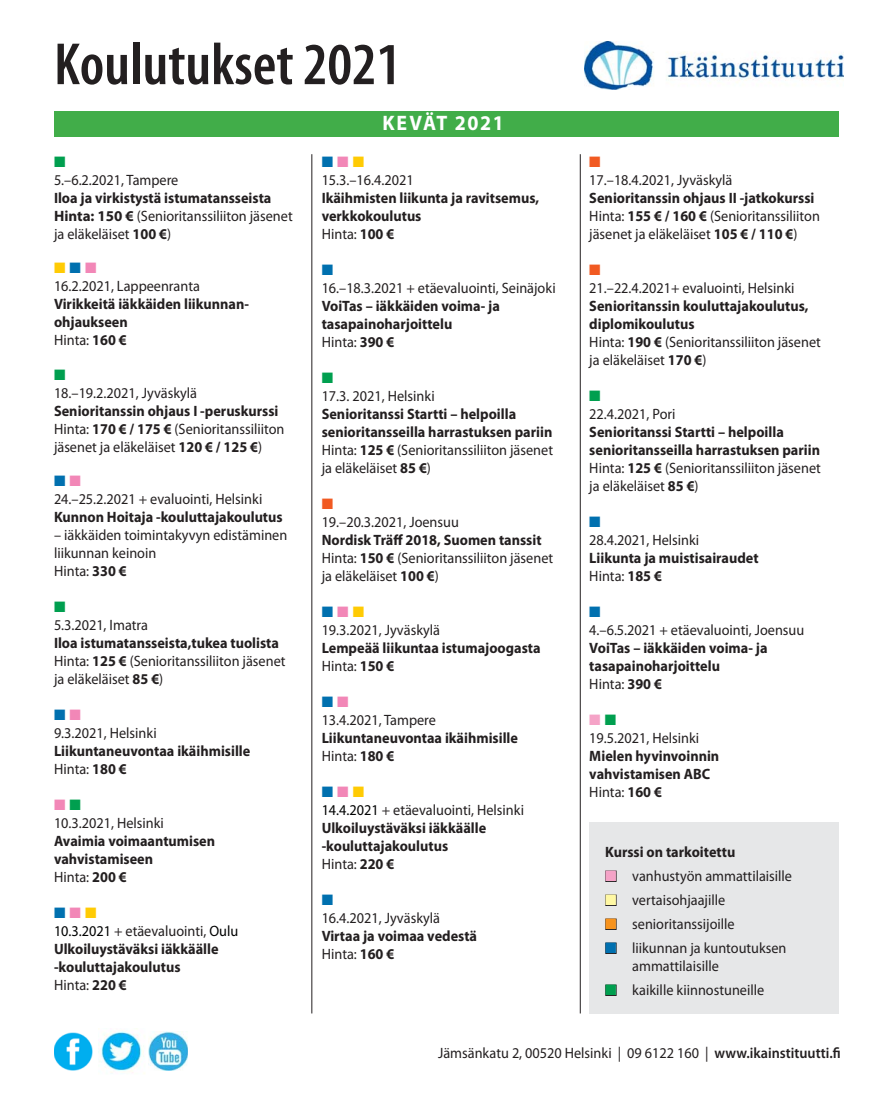
<style>
.page{position:relative;width:893px;height:1106px;background:#fff}
.page>*{position:absolute;margin:0;border:0;box-sizing:border-box;transform-origin:0 0}
.t1{font:600 condensed 60px "Myriad Pro";color:#231f20}
.t2{font:700 21px "Myriad Pro";letter-spacing:.08em;color:#fff;scale:.95 1}
.t3{font:700 15px/18px "Myriad Pro";color:#231f20;scale:.95 1}
.t4{font:15px/18px "Myriad Pro";color:#231f20;scale:.95 1}
.t5{font:15px "Zapf Dingbats";color:#0070af}
.t6{font:15px "Zapf Dingbats";color:#009f4f}
.t7{font:15px "Zapf Dingbats";color:#ffcb04}
.t8{font:15px "Zapf Dingbats";color:#f15a22}
.s1{font-weight:400}
.s2{color:#0070af}
.s3{color:#f287b7}
.s4{font-weight:700}
.s5{color:#ffcb04}
.s6{font-weight:400;color:#010202}
.s7{font-weight:600}
</style>
<div class="page">
<div style="left:54px;top:111px;width:785px;height:25px;background:#41ad49"></div>
<div style="left:589px;top:822px;width:250px;height:191px;background:#e6e7e8"></div>
<hr style="left:312px;top:154px;width:1px;height:859px;background:#231f20">
<hr style="left:580px;top:154px;width:1px;height:859px;background:#231f20">
<img style="left:585px;top:41px;width:259px;height:49px">
<img style="left:101px;top:1028px;width:44px;height:46px">
<img style="left:54px;top:1032px;width:38px;height:38px">
<img style="left:149px;top:1031px;width:39px;height:39px">
<h1 class="t1" style="left:54px;top:28px;width:348px">Koulutukset 2021</h1>
<p class="t6" style="left:54px;top:154px;width:13px">■</p>
<p class="t4" style="left:54px;top:170px;width:132px">5.–6.2.2021, Tampere</p>
<p class="t3" style="left:54px;top:190px;width:253px">Iloa ja virkistystä istumatansseista<br>Hinta: 150 € <span class="s1">(Senioritanssiliiton jäsenet ja eläkeläiset</span> 100 €<span class="s1">)</span></p>
<p class="t7" style="left:54px;top:261px;width:44px">■ <span class="s2">■</span> <span class="s3">■</span></p>
<p class="t4" style="left:54px;top:277px;width:155px">16.2.2021, Lappeenranta</p>
<p class="t3" style="left:54px;top:296px;width:207px">Virikkeitä iäkkäiden liikunnan&shy;ohjaukseen<br><span class="s1">Hinta:</span> 160 €</p>
<p class="t6" style="left:54px;top:367px;width:13px">■</p>
<p class="t4" style="left:54px;top:383px;width:152px">18.–19.2.2021, Jyväskylä</p>
<p class="t3" style="left:54px;top:403px;width:244px">Senioritanssin ohjaus I -peruskurssi<br><span class="s1">Hinta:</span> 170 € / 175 € <span class="s1">(Senioritanssiliiton jäsenet ja eläkeläiset</span> 120 € / 125 €<span class="s1">)</span></p>
<p class="t4" style="left:54px;top:490px;width:221px">24.–25.2.2021 + evaluointi, Helsinki</p>
<p class="t3" style="left:54px;top:509px;width:242px">Kunnon Hoitaja -kouluttajakoulutus</p>
<p class="t4" style="left:54px;top:526px;width:247px">– iäkkäiden toimintakyvyn edistäminen liikunnan keinoin<br>Hinta: <span class="s4">330 €</span></p>
<p class="t6" style="left:54px;top:600px;width:13px">■</p>
<p class="t4" style="left:54px;top:616px;width:101px">5.3.2021, Imatra</p>
<p class="t4" style="left:54px;top:634px;width:245px"><span class="s4">Iloa istumatansseista,tukea tuolista<br></span>Hinta: <span class="s4">125 €</span> (Senioritanssiliiton jäsenet ja eläkeläiset <span class="s4">85 €</span>)</p>
<p class="t4" style="left:54px;top:724px;width:110px">9.3.2021, Helsinki</p>
<p class="t3" style="left:54px;top:743px;width:208px">Liikuntaneuvontaa ikäihmisille<br><span class="s1">Hinta:</span> 180 €</p>
<p class="t4" style="left:54px;top:814px;width:117px">10.3.2021, Helsinki</p>
<p class="t3" style="left:54px;top:833px;width:171px">Avaimia voimaantumisen vahvistamiseen<br><span class="s1">Hinta:</span> 200 €</p>
<p class="t5" style="left:54px;top:906px;width:44px">■ <span class="s3">■</span> <span class="s5">■</span></p>
<p class="t3" style="left:54px;top:923px;width:195px"><span class="s6">10.3.2021</span> <span class="s1">+ etäevaluointi,</span> <span class="s6">Oulu<br></span>Ulkoiluystäväksi iäkkäälle -kouluttajakoulutus<br><span class="s1">Hinta:</span> 220 €</p>
<h2 class="t2" style="left:382px;top:115px;width:129px">KEVÄT 2021</h2>
<p class="t5" style="left:322px;top:154px;width:44px">■ <span class="s3">■</span> <span class="s5">■</span></p>
<p class="t4" style="left:322px;top:170px;width:98px">15.3.–16.4.2021</p>
<p class="t3" style="left:322px;top:190px;width:230px">Ikäihmisten liikunta ja ravitsemus, verkkokoulutus<br><span class="s1">Hinta:</span> 100 €</p>
<p class="t5" style="left:322px;top:262px;width:13px">■</p>
<p class="t4" style="left:322px;top:278px;width:248px">16.–18.3.2021 + etäevaluointi, Seinäjoki</p>
<p class="t3" style="left:322px;top:298px;width:189px">VoiTas – iäkkäiden voima- ja tasapainoharjoittelu<br><span class="s1">Hinta:</span> 390 €</p>
<p class="t6" style="left:322px;top:370px;width:13px">■</p>
<p class="t4" style="left:322px;top:386px;width:120px">17.3. 2021, Helsinki</p>
<p class="t3" style="left:322px;top:406px;width:245px">Senioritanssi Startti – helpoilla senioritansseilla harrastuksen pariin <span class="s1">Hinta:</span> 125 € <span class="s1">(Senioritanssiliiton jäsenet ja eläkeläiset</span> 85 €<span class="s1">)</span></p>
<p class="t8" style="left:322px;top:496px;width:13px">■</p>
<p class="t4" style="left:322px;top:512px;width:146px">19.–20.3.2021, Joensuu</p>
<p class="t4" style="left:322px;top:530px;width:245px"><span class="s4">Nordisk Träff 2018, Suomen tanssit<br></span>Hinta: <span class="s4">150 €</span> (Senioritanssiliiton jäsenet ja eläkeläiset <span class="s4">100 €</span>)</p>
<p class="t5" style="left:322px;top:604px;width:44px">■ <span class="s3">■</span> <span class="s5">■</span></p>
<p class="t4" style="left:322px;top:620px;width:126px">19.3.2021, Jyväskylä</p>
<p class="t3" style="left:322px;top:640px;width:232px">Lempeää liikuntaa istumajoogasta<br><span class="s1">Hinta:</span> 150 €</p>
<p class="t4" style="left:322px;top:710px;width:122px">13.4.2021, Tampere</p>
<p class="t3" style="left:322px;top:730px;width:208px">Liikuntaneuvontaa ikäihmisille<br><span class="s1">Hinta:</span> 180 €</p>
<p class="t5" style="left:322px;top:784px;width:44px">■ <span class="s3">■</span> <span class="s5">■</span></p>
<p class="t3" style="left:322px;top:802px;width:214px"><span class="s6">14.4.2021</span> <span class="s1">+ etäevaluointi, Helsinki<br></span>Ulkoiluystäväksi iäkkäälle -kouluttajakoulutus<br><span class="s1">Hinta:</span> 220 €</p>
<p class="t5" style="left:322px;top:892px;width:13px">■</p>
<p class="t4" style="left:322px;top:908px;width:126px">16.4.2021, Jyväskylä</p>
<p class="t3" style="left:322px;top:928px;width:165px">Virtaa ja voimaa vedestä<br><span class="s1">Hinta:</span> 160 €</p>
<p class="t8" style="left:589px;top:154px;width:13px">■</p>
<p class="t4" style="left:589px;top:170px;width:152px">17.–18.4.2021, Jyväskylä</p>
<p class="t3" style="left:589px;top:190px;width:244px">Senioritanssin ohjaus II -jatkokurssi<br><span class="s1">Hinta:</span> 155 € / 160 € <span class="s1">(Senioritanssiliiton jäsenet ja eläkeläiset</span> 105 € / 110 €<span class="s1">)</span></p>
<p class="t8" style="left:589px;top:262px;width:13px">■</p>
<p class="t4" style="left:589px;top:278px;width:218px">21.–22.4.2021+ evaluointi, Helsinki</p>
<p class="t3" style="left:589px;top:298px;width:245px">Senioritanssin kouluttajakoulutus, diplomikoulutus<br><span class="s1">Hinta:</span> 190 € <span class="s1">(Senioritanssiliiton jäsenet ja eläkeläiset</span> 170 €<span class="s1">)</span></p>
<p class="t6" style="left:589px;top:388px;width:13px">■</p>
<p class="t4" style="left:589px;top:404px;width:92px">22.4.2021, Pori</p>
<p class="t3" style="left:589px;top:424px;width:245px">Senioritanssi Startti – helpoilla senioritansseilla harrastuksen pariin <span class="s1">Hinta:</span> 125 € <span class="s1">(Senioritanssiliiton jäsenet ja eläkeläiset</span> 85 €<span class="s1">)</span></p>
<p class="t5" style="left:589px;top:514px;width:13px">■</p>
<p class="t4" style="left:589px;top:530px;width:117px">28.4.2021, Helsinki</p>
<p class="t3" style="left:589px;top:550px;width:180px">Liikunta ja muistisairaudet<br><span class="s1">Hinta:</span> 185 €</p>
<p class="t5" style="left:589px;top:604px;width:13px">■</p>
<p class="t4" style="left:589px;top:620px;width:228px">4.–6.5.2021 + etäevaluointi, Joensuu</p>
<p class="t3" style="left:589px;top:640px;width:189px">VoiTas – iäkkäiden voima- ja tasapainoharjoittelu<br><span class="s1">Hinta:</span> 390 €</p>
<p class="t4" style="left:589px;top:728px;width:117px">19.5.2021, Helsinki</p>
<p class="t3" style="left:589px;top:748px;width:138px">Mielen hyvinvoinnin vahvistamisen ABC<br><span class="s1">Hinta:</span> 160 €</p>
<p class="t3" style="left:605px;top:844px;width:138px">Kurssi on tarkoitettu</p>
<p class="t4" style="left:605px;top:867px;width:198px">■ vanhustyön ammattilaisille</p>
<p class="t4" style="left:605px;top:891px;width:128px">■ vertaisohjaajille</p>
<p class="t4" style="left:605px;top:915px;width:138px">■ senioritanssijoille</p>
<p class="t4" style="left:632px;top:939px;width:164px;text-indent:-27px">■ liikunnan ja kuntoutuksen ammattilaisille</p>
<p class="t4" style="left:605px;top:981px;width:169px">■ kaikille kiinnostuneille</p>
<p class="t4" style="left:438px;top:1043px;width:425px">Jämsänkatu 2, 00520 Helsinki | 09 6122 160 | <span class="s7">www.ikainstituutti.fi</span></p>
</div>
